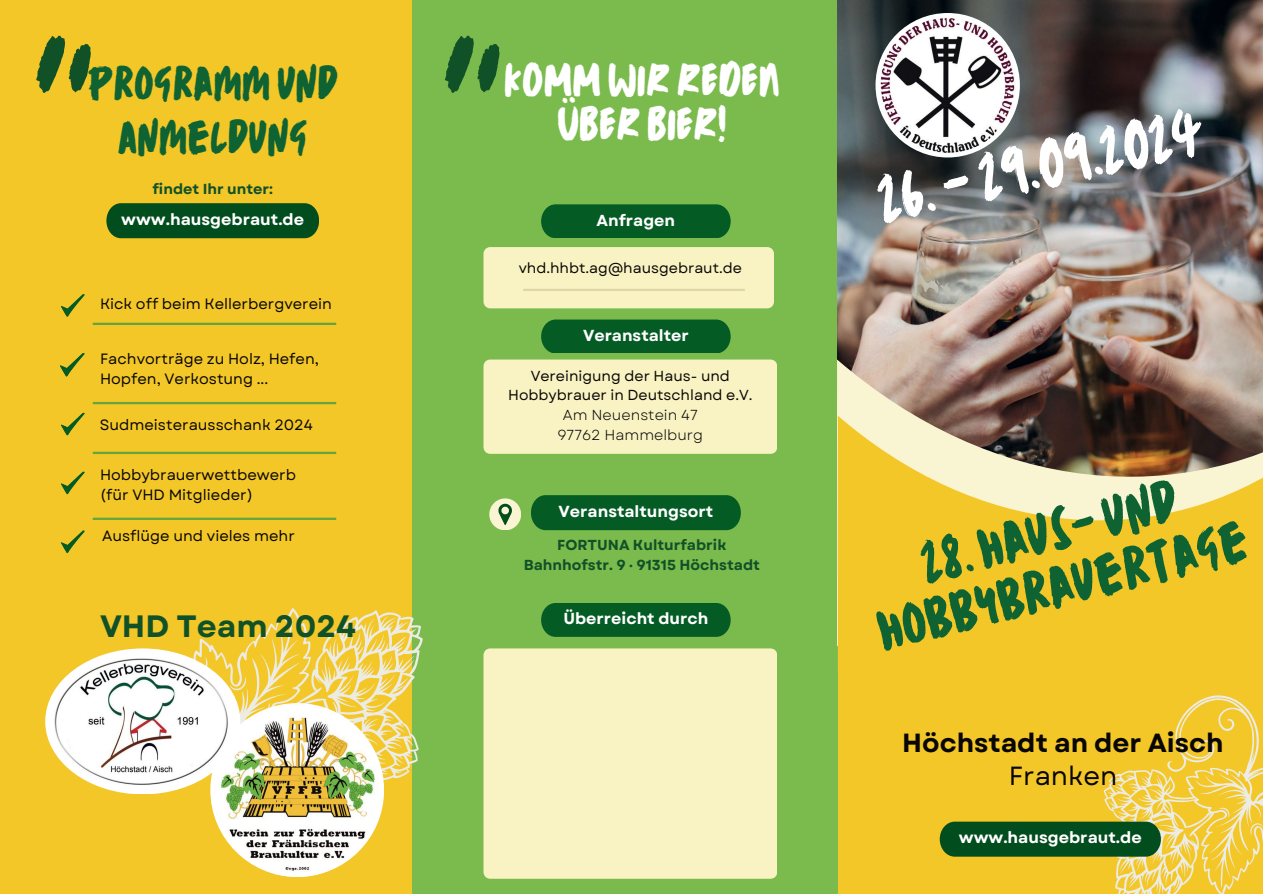
<style>
.page{position:relative;width:1263px;height:894px;background:#fff}
.page>*{position:absolute;margin:0;border:0;box-sizing:border-box;transform-origin:0 0}
.t1{font:180.9px "TC October Regular";color:#115128}
.t2{font:62.7px "TC October Regular";color:#fff}
.t3{font:55.65px/55.1px "TC October Regular";color:#0f6333;text-align:center}
.t4{font:44.7px/44.7px "TC October Regular";color:#fff;text-align:center}
.t5{font:44.7px/53.6px "TC October Regular";color:#0f6333;text-align:center}
.t6{font:700 30.9px "Garet";color:#115128}
.t7{font:700 26.25px "Garet";color:#080704}
.t8{font:26.25px "Garet";color:#080704}
.t9{font:700 16.05px "Garet";color:#fff}
.t10{font:700 15.9px "Garet";color:#fff}
.t11{font:14.85px/20.1px "Garet";color:#080704}
.t12{font:14.4px/19.5px "Garet";color:#080704;text-align:center}
.t13{font:700 14.4px/20.2px "Garet";color:#115128;text-align:center}
.t14{font:14.4px/19.5px "Garet";color:#080704;text-align:center}
</style>
<div class="page">
<div style="left:0;top:0;width:1263px;height:893px;background:#f4c728"></div>
<div style="left:412px;top:0;width:426px;height:893px;background:#7bbb4e"></div>
<img style="left:838px;top:0;width:425px;height:359px">
<svg style="left:837px;top:359px;width:426px;height:286px;background:#8d7668"></svg>
<svg style="left:838px;top:415px;width:425px;height:230px"></svg>
<div style="left:531px;top:495px;width:210px;height:35px;background:#045c24"></div>
<svg style="left:489px;top:498px;width:32px;height:32px"></svg>
<div style="left:541px;top:204px;width:190px;height:34px;background:#045c24"></div>
<div style="left:483px;top:247px;width:291px;height:61px;background:#f9f3c4"></div>
<hr style="left:523px;top:289px;width:222px;height:2px;background:#e0d5a7">
<svg style="left:61px;top:294px;width:24px;height:23px"></svg>
<svg style="left:60px;top:353px;width:25px;height:23px"></svg>
<svg style="left:61px;top:412px;width:24px;height:23px"></svg>
<svg style="left:61px;top:471px;width:24px;height:23px"></svg>
<svg style="left:61px;top:530px;width:24px;height:23px"></svg>
<hr style="left:93px;top:322px;width:243px;height:3px;background:#67a33e">
<hr style="left:93px;top:402px;width:243px;height:2px;background:#67a33e">
<hr style="left:93px;top:451px;width:243px;height:3px;background:#67a33e">
<hr style="left:93px;top:517px;width:243px;height:3px;background:#67a33e">
<svg style="left:940px;top:695px;width:323px;height:198px"></svg>
<div style="left:483px;top:648px;width:294px;height:230px;background:#f9f3c4"></div>
<div style="left:541px;top:603px;width:190px;height:33px;background:#045c24"></div>
<div style="left:106px;top:203px;width:213px;height:35px;background:#024d1e"></div>
<svg style="left:184px;top:608px;width:239px;height:263px"></svg>
<svg style="left:268px;top:702px;width:12px;height:6px"></svg>
<svg style="left:230px;top:676px;width:16px;height:14px"></svg>
<div style="left:541px;top:319px;width:190px;height:34px;background:#045c24"></div>
<div style="left:483px;top:359px;width:294px;height:94px;background:#f9f3c4"></div>
<div style="left:875px;top:13px;width:145px;height:144px;background:#fdfefe;border-radius:50%"></div>
<img style="left:880px;top:17px;width:136px;height:136px;border-radius:50%">
<div style="left:210px;top:703px;width:174px;height:173px;background:#fff;border-radius:50%"></div>
<img style="left:214px;top:703px;width:166px;height:173px;border-radius:50%">
<div style="left:45px;top:648px;width:195px;height:146px;background:#fff;border-radius:50%"></div>
<img style="left:50px;top:649px;width:186px;height:139px;border-radius:50%">
<h1 class="t1" style="left:33px;top:-27px;width:63px">"</h1>
<h3 class="t5" style="left:87px;top:57px;width:253px">PROGRAMM UND<br>ANMELDUNG</h3>
<p class="t13" style="left:152px;top:179px;width:122px">findet Ihr unter:</p>
<p class="t9" style="left:121px;top:209px;width:184px">www.hausgebraut.de</p>
<p class="t11" style="left:100px;top:294px;width:233px">Kick off beim Kellerbergverein</p>
<p class="t11" style="left:100px;top:349px;width:220px">Fachvorträge zu Holz, Hefen,<br>Hopfen, Verkostung ...</p>
<p class="t11" style="left:100px;top:415px;width:215px">Sudmeisterausschank 2024</p>
<p class="t11" style="left:100px;top:465px;width:198px">Hobbybrauerwettbewerb (für VHD Mitglieder)</p>
<p class="t11" style="left:102px;top:526px;width:194px">Ausflüge und vieles mehr</p>
<h3 class="t6" style="left:100px;top:607px;width:258px">VHD Team 2024</h3>
<h1 class="t1" style="left:441px;top:-27px;width:63px">"</h1>
<h3 class="t4" style="left:504px;top:57px;width:277px">KOMM WIR REDEN<br>ÜBER BIER!</h3>
<p class="t10" style="left:597px;top:210px;width:80px">Anfragen</p>
<p class="t12" style="left:519px;top:259px;width:225px">vhd.hhbt.ag@hausgebraut.de</p>
<p class="t10" style="left:583px;top:325px;width:107px">Veranstalter</p>
<p class="t12" style="left:508px;top:366px;width:246px">Vereinigung der Haus- und<br>Hobbybrauer in Deutschland e.V.</p>
<p class="t14" style="left:557px;top:405px;width:147px">Am Neuenstein 47<br>97762 Hammelburg</p>
<p class="t10" style="left:559px;top:501px;width:156px">Veranstaltungsort</p>
<p class="t13" style="left:524px;top:535px;width:238px">FORTUNA Kulturfabrik<br>Bahnhofstr. 9 · 91315 Höchstadt</p>
<p class="t10" style="left:563px;top:608px;width:146px">Überreicht durch</p>
<h2 class="t2" style="left:868px;top:154px;width:335px;rotate:-12deg">26. - 29.09.2024</h2>
<h3 class="t3" style="left:859px;top:551px;width:381px;rotate:-14deg">28. HAUS- UND<br>HOBBYBRAUERTAGE</h3>
<h3 class="t7" style="left:902px;top:725px;width:323px">Höchstadt an der Aisch</h3>
<h3 class="t8" style="left:1009px;top:759px;width:110px">Franken</h3>
<p class="t9" style="left:959px;top:827px;width:184px">www.hausgebraut.de</p>
</div>
